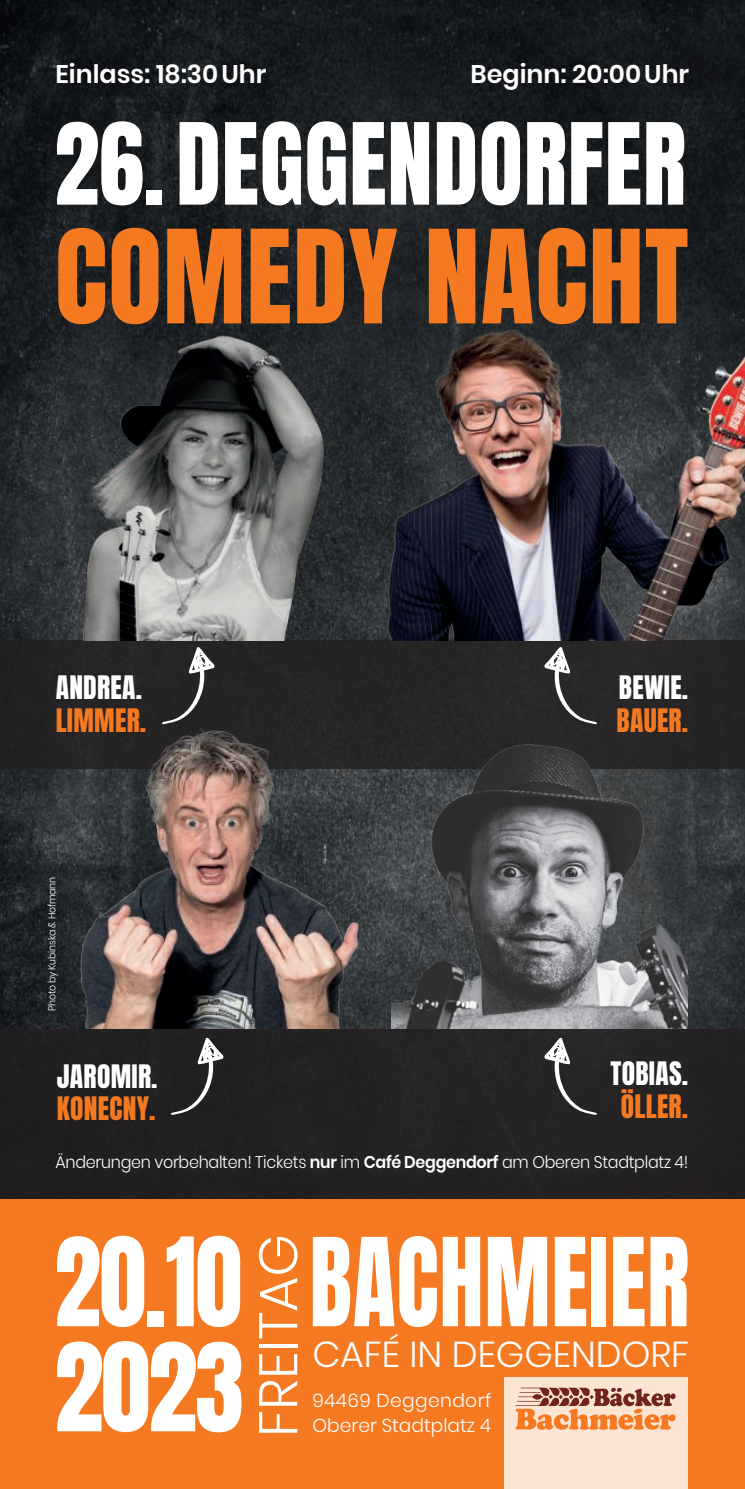
<style>
.page{position:relative;width:745px;height:1489px;background:#fff}
.page>*{position:absolute;margin:0;border:0;box-sizing:border-box;transform-origin:0 0}
.t1{font:110.25px "Anton";letter-spacing:.01em;color:#f47921}
.t2{font:104.25px "Anton";color:#fff;scale:.9 1}
.t3{font:104px "Anton";letter-spacing:.01em;color:#fff;scale:.85 1}
.t4{font:104px "Anton";letter-spacing:.01em;color:#fff;scale:.95 1}
.t5{font:96px "Anton";letter-spacing:.01em;color:#fff;scale:.94 1}
.t6{font:300 54px "Poppins";color:#fff}
.t7{font:300 36px "Poppins";color:#fff}
.t8{font:27.5px "Anton";letter-spacing:.01em;color:#fff}
.t9{font:27.5px "Anton";letter-spacing:.01em;color:#f47921}
.t10{font:600 25.5px "Poppins";color:#fff}
.t11{font:300 18.75px/25.5px "Poppins";color:#fff}
.t12{font:300 17px "Poppins";letter-spacing:-.02em;color:#fff;scale:.94 1}
.t13{font:300 10px "Poppins";letter-spacing:-.02em;color:#fff;scale:.94 1}
.s1{font-weight:600}
</style>
<div class="page">
<img style="left:0;top:0;width:744px;height:1028px">
<div style="left:0;top:640px;width:744px;height:128px;background:#231f20"></div>
<div style="left:0;top:1028px;width:744px;height:191px;background:#231f20"></div>
<div style="left:0;top:1199px;width:744px;height:289px;background:#f47921"></div>
<div style="left:504px;top:1376px;width:183px;height:112px;background:#fce4d2"></div>
<svg style="left:515px;top:1387px;width:160px;height:42px"></svg>
<svg style="left:182px;top:647px;width:33px;height:57px"></svg>
<svg style="left:543px;top:647px;width:54px;height:77px"></svg>
<svg style="left:171px;top:1037px;width:52px;height:78px"></svg>
<svg style="left:544px;top:1037px;width:53px;height:78px"></svg>
<img style="left:391px;top:744px;width:296px;height:284px">
<img style="left:381px;top:293px;width:363px;height:347px">
<img style="left:40px;top:323px;width:315px;height:317px">
<img style="left:58px;top:704px;width:316px;height:324px">
<h3 class="t10" style="left:56px;top:60px;width:212px">Einlass: 18:30Uhr</h3>
<h3 class="t10" style="left:470px;top:60px;width:220px">Beginn: 20:00Uhr</h3>
<h3 class="t5" style="left:54px;top:115px;width:673px">26. DEGGENDORFER</h3>
<h1 class="t1" style="left:55px;top:221px;width:634px">COMEDY NACHT</h1>
<h3 class="t8" style="left:56px;top:673px;width:88px">ANDREA.</h3>
<h3 class="t9" style="left:56px;top:706px;width:92px">LIMMER.</h3>
<p class="t13" style="left:46px;top:1011px;width:144px;rotate:-90deg">Photo by Kubinska &amp; Hofmann</p>
<h3 class="t8" style="left:57px;top:1062px;width:102px">JAROMIR.</h3>
<h3 class="t9" style="left:57px;top:1094px;width:100px">KONECNY.</h3>
<h3 class="t8" style="left:618px;top:673px;width:71px">BEWIE.</h3>
<h3 class="t9" style="left:616px;top:706px;width:73px">BAUER.</h3>
<h3 class="t8" style="left:610px;top:1059px;width:79px">TOBIAS.</h3>
<h3 class="t9" style="left:620px;top:1091px;width:69px">ÖLLER.</h3>
<p class="t12" style="left:56px;top:1151px;width:674px">Änderungen vorbehalten! Tickets <span class="s1">nur</span> im <span class="s1">Café Deggendorf</span> am Oberen Stadtplatz 4!</p>
<h2 class="t2" style="left:54px;top:1229px;width:210px">20.10</h2>
<h3 class="t4" style="left:54px;top:1334px;width:201px">2023</h3>
<h3 class="t6" style="left:247px;top:1436px;width:204px;rotate:-90deg">FREITAG</h3>
<h3 class="t3" style="left:309px;top:1229px;width:448px">BACHMEIER</h3>
<h3 class="t7" style="left:312px;top:1333px;width:378px">CAFÉ IN DEGGENDORF</h3>
<p class="t11" style="left:312px;top:1387px;width:180px">94469 Deggendorf<br>Oberer Stadtplatz 4</p>
</div>
